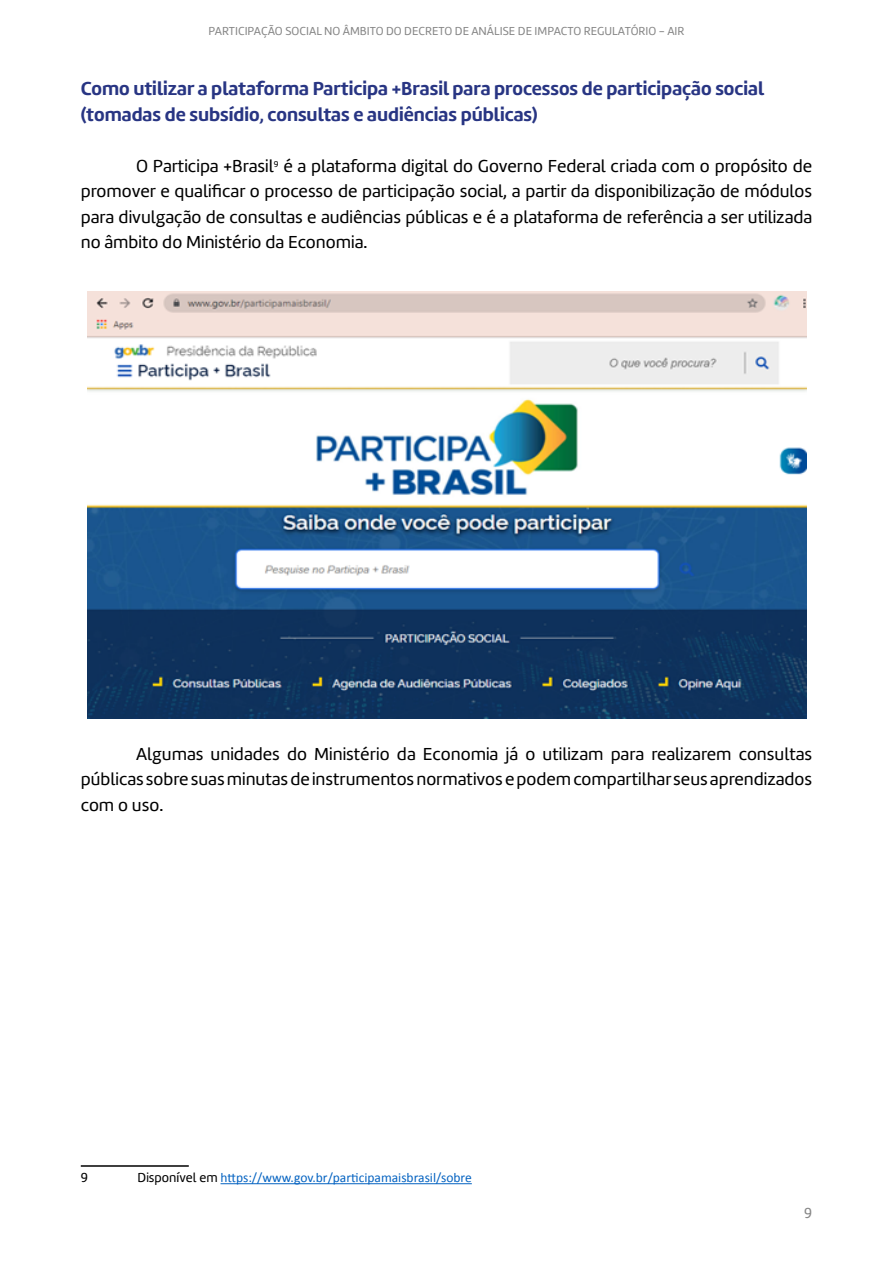
<style>
.page{position:relative;width:893px;height:1263px;background:#fff}
.page>*{position:absolute;margin:0;border:0;box-sizing:border-box;transform-origin:0 0}
.t1{font:19.5px/25.5px "Amelia Basic Bold";color:#283583}
.t2{font:18px/25.5px "Amelia Basic";color:#000;text-align:justify}
.t3{font:15px "Amelia Basic";color:#878787}
.t4{font:13.5px "Calibri";color:#0563c1}
.t5{font:13.5px "Amelia Basic";color:#000}
.t6{font:12px "Amelia Basic";color:#878787}
.s1{font-family:"Amelia Basic";color:#000}
</style>
<div class="page">
<img style="left:88px;top:292px;width:718px;height:426px">
<hr style="left:81px;top:1165px;width:108px;height:2px;background:#000">
<hr style="left:221px;top:1183px;width:251px;height:1px;background:#0563c1">
<p class="t6" style="left:208px;top:24px;width:478px">PARTICIPAÇÃO SOCIAL NO ÂMBITO DO DECRETO DE ANÁLISE DE IMPACTO REGULATÓRIO - AIR</p>
<p class="t1" style="left:81px;top:77px;width:685px">Como utilizar a plataforma Participa +Brasil para processos de participação social (tomadas de subsídio, consultas e audiências públicas)</p>
<p class="t2" style="left:81px;top:153px;width:733px;text-indent:55px">O Participa +Brasil<sup>9</sup> é a plataforma digital do Governo Federal criada com o propósito de promover e qualificar o processo de participação social, a partir da disponibilização de módulos para divulgação de consultas e audiências públicas e é a plataforma de referência a ser utilizada no âmbito do Ministério da Economia.</p>
<p class="t2" style="left:81px;top:741px;width:733px;text-indent:55px">Algumas unidades do Ministério da Economia já o utilizam para realizarem consultas públicas sobre suas minutas de instrumentos normativos e podem compartilhar seus aprendizados com o uso.</p>
<p class="t5" style="left:81px;top:1170px;width:9px">9</p>
<p class="t4" style="left:138px;top:1169px;width:336px"><span class="s1">Disponível em</span> https://www.gov.br/participamaisbrasil/sobre</p>
<p class="t3" style="left:804px;top:1205px;width:9px">9</p>
</div>
